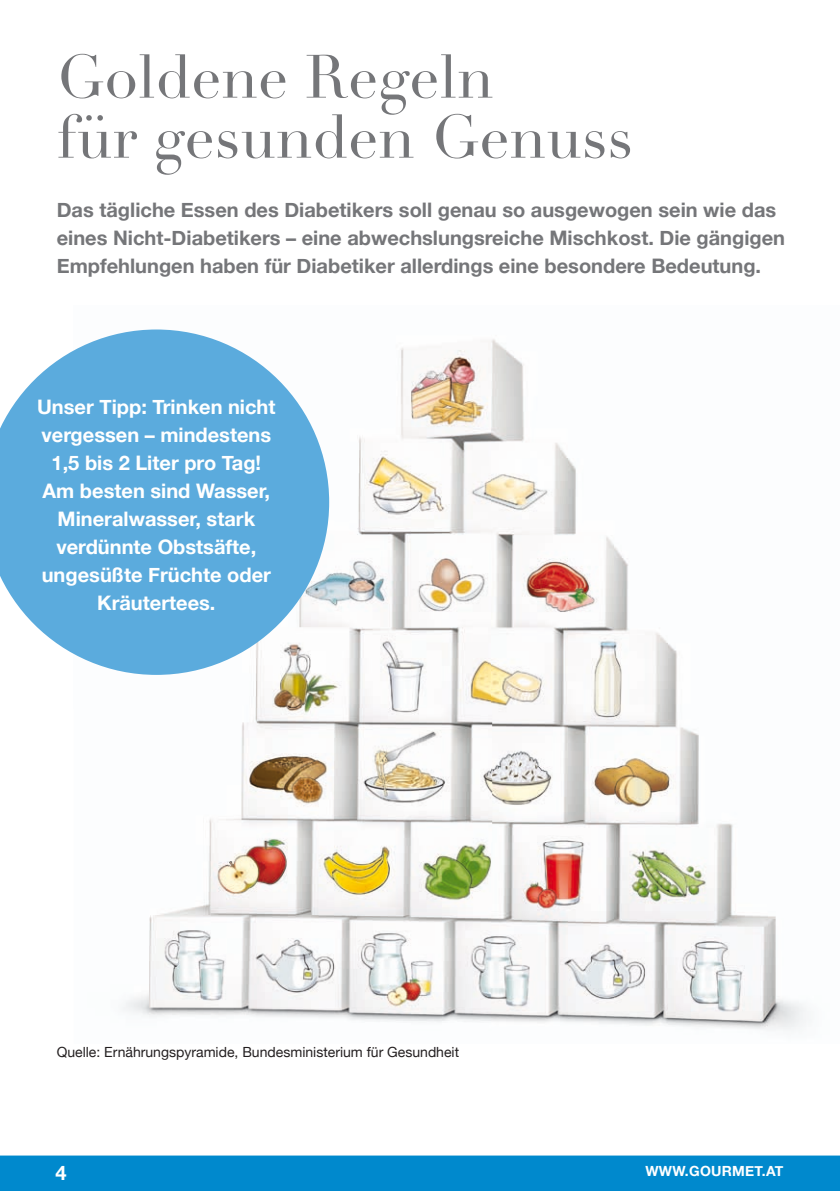
<style>
.page{position:relative;width:840px;height:1191px;background:#fff}
.page>*{position:absolute;margin:0;border:0;box-sizing:border-box;transform-origin:0 0}
.t1{font:60px/60px "Didot";color:#757679}
.t2{font:700 20px/28px "Helvetica Neue";color:#757679}
.t3{font:700 20px/28px "Helvetica Neue";color:#fff;text-align:center}
.t4{font:14px "Helvetica Neue";color:#231f20}
.t5{font:700 14px "Helvetica Neue";letter-spacing:.02em;color:#fff}
</style>
<div class="page">
<img style="left:123px;top:339px;width:684px;height:691px">
<svg style="left:0;top:329px;width:329px;height:346px;fill:#5babdd"></svg>
<hr style="left:839px;top:1155px;width:1px;height:36px;background:#0089cd">
<div style="left:0;top:1155px;width:839px;height:36px;background:#0089cd"></div>
<h1 class="t1" style="left:57px;top:48px;width:577px">Goldene Regeln<br>für gesunden Genuss</h1>
<p class="t2" style="left:57px;top:195px;width:729px">Das tägliche essen des Diabetikers soll genau so ausgewogen sein wie das eines nicht-Diabetikers – eine abwechslungsreiche Mischkost. Die gängigen empfehlungen haben für Diabetiker allerdings eine besondere Bedeutung.</p>
<p class="t3" style="left:37px;top:392px;width:240px">unser tipp: trinken nicht vergessen – mindestens<br>1,5 bis 2 Liter pro tag! am besten sind wasser,<br>Mineralwasser, stark verdünnte obstsäfte, ungesüßte Früchte oder<br>Kräutertees.</p>
<p class="t4" style="left:57px;top:1044px;width:403px">Quelle: Ernährungspyramide, Bundesministerium für Gesundheit</p>
<p class="t3" style="left:55px;top:1158px;width:13px">4</p>
<p class="t5" style="left:645px;top:1162px;width:139px">www.GouRMet.at</p>
</div>
